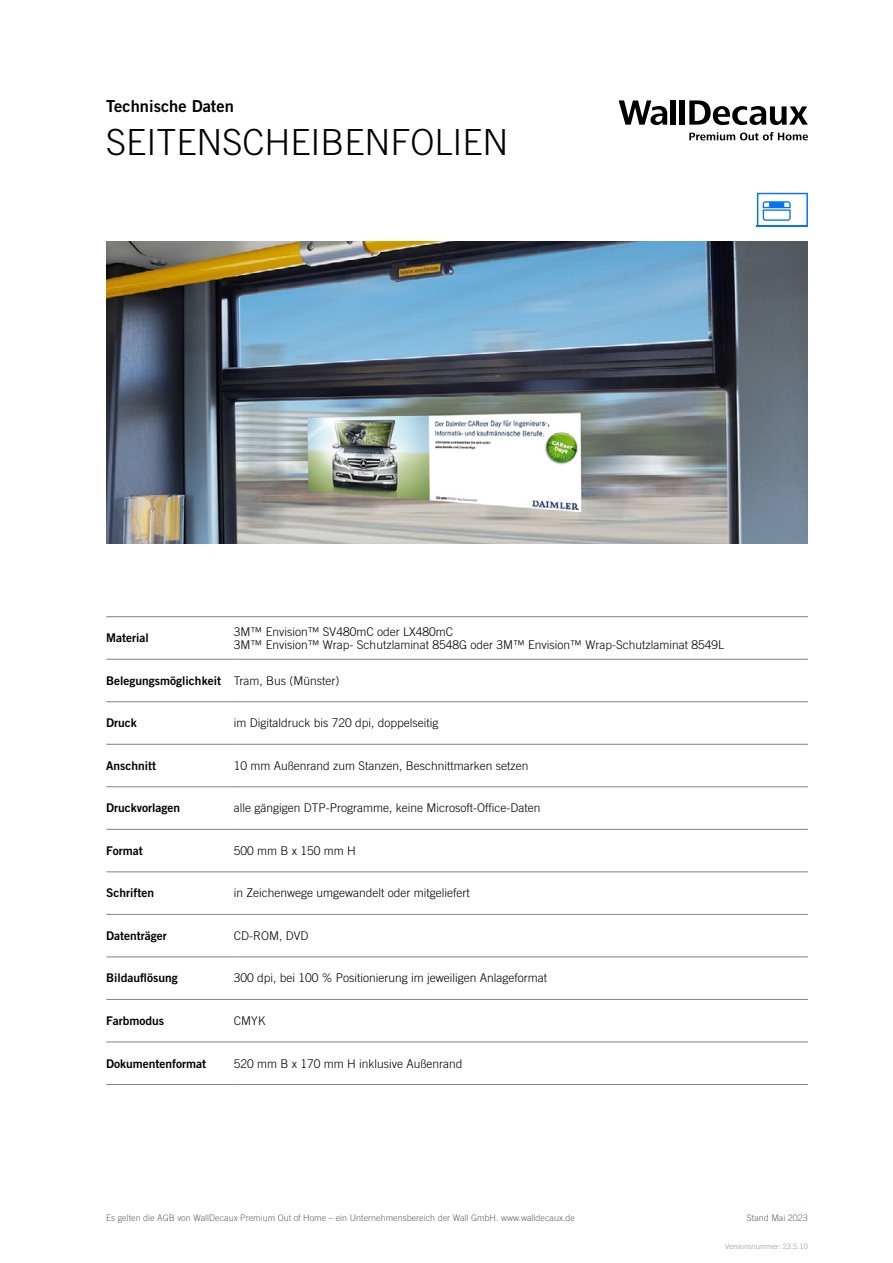
<style>
.page{position:relative;width:893px;height:1263px;background:#fff}
.page>*{position:absolute;margin:0;border:0;box-sizing:border-box;transform-origin:0 0}
.t1{font:300 36px "Trade Gothic LT Std";color:#000}
.t2{font:16.5px "Trade Gothic LT Std Bd 2";color:#000}
.t3{font:300 12px/12.8px "Trade Gothic LT Std";color:#000}
.t4{font:12px "Trade Gothic LT Std Bd 2";color:#000}
.t5{font:300 9px "Trade Gothic LT Std";color:#646463}
.t6{font:300 9px "Trade Gothic LT Std";color:#5d6668}
.t7{font:300 7.5px "Trade Gothic LT Std";color:#98989c}
.s1{font-family:"Trade Gothic LT Std";font-weight:300}
</style>
<div class="page">
<hr style="left:234px;top:659px;width:574px;height:1px;background:#828282">
<hr style="left:234px;top:701px;width:574px;height:1px;background:#828282">
<hr style="left:234px;top:744px;width:574px;height:1px;background:#828282">
<hr style="left:234px;top:786px;width:574px;height:1px;background:#828282">
<hr style="left:234px;top:829px;width:574px;height:1px;background:#828282">
<hr style="left:234px;top:871px;width:574px;height:1px;background:#828282">
<hr style="left:234px;top:914px;width:574px;height:1px;background:#828282">
<hr style="left:234px;top:956px;width:574px;height:1px;background:#828282">
<hr style="left:234px;top:999px;width:574px;height:1px;background:#828282">
<hr style="left:234px;top:1041px;width:574px;height:1px;background:#828282">
<hr style="left:234px;top:1084px;width:574px;height:1px;background:#828282">
<hr style="left:234px;top:616px;width:574px;height:1px;background:#828282">
<hr style="left:106px;top:616px;width:128px;height:1px;background:#828282">
<hr style="left:106px;top:659px;width:128px;height:1px;background:#828282">
<hr style="left:106px;top:701px;width:128px;height:1px;background:#828282">
<hr style="left:106px;top:744px;width:128px;height:1px;background:#828282">
<hr style="left:106px;top:786px;width:128px;height:1px;background:#828282">
<hr style="left:106px;top:829px;width:128px;height:1px;background:#828282">
<hr style="left:106px;top:871px;width:128px;height:1px;background:#828282">
<hr style="left:106px;top:914px;width:128px;height:1px;background:#828282">
<hr style="left:106px;top:956px;width:128px;height:1px;background:#828282">
<hr style="left:106px;top:999px;width:128px;height:1px;background:#828282">
<hr style="left:106px;top:1041px;width:128px;height:1px;background:#828282">
<hr style="left:106px;top:1084px;width:128px;height:1px;background:#828282">
<img style="left:106px;top:241px;width:702px;height:303px">
<div style="left:671px;top:100px;width:5px;height:25px;background:#000"></div>
<div style="left:679px;top:100px;width:5px;height:25px;background:#000"></div>
<svg style="left:689px;top:100px;width:119px;height:25px"></svg>
<svg style="left:619px;top:100px;width:48px;height:25px"></svg>
<svg style="left:689px;top:132px;width:119px;height:8px"></svg>
<svg style="left:757px;top:193px;width:51px;height:32px"></svg>
<hr style="left:757px;top:225px;width:51px;height:2px;background:#0873f0">
<h2 class="t2" style="left:106px;top:95px;width:129px">Technische Daten</h2>
<h1 class="t1" style="left:106px;top:121px;width:404px">SEITENSCHEIBENFOLIEN</h1>
<p class="t4" style="left:106px;top:630px;width:44px">Material</p>
<p class="t3" style="left:234px;top:625px;width:492px">3M™ Envision™ SV480mC oder LX480mC<br>3M™ Envision™ Wrap- Schutzlaminat 8548G oder 3M™ Envision™ Wrap-Schutzlaminat 8549L</p>
<p class="t4" style="left:106px;top:673px;width:235px">Belegungsmöglichkeit <span class="s1">Tram, Bus (Münster)</span></p>
<p class="t4" style="left:106px;top:716px;width:32px">Druck</p>
<p class="t3" style="left:234px;top:716px;width:206px">im Digitaldruck bis 720 dpi, doppelseitig</p>
<p class="t4" style="left:106px;top:758px;width:52px">Anschnitt</p>
<p class="t3" style="left:234px;top:759px;width:296px">10 mm Außenrand zum Stanzen, Beschnittmarken setzen</p>
<p class="t4" style="left:106px;top:801px;width:76px">Druckvorlagen</p>
<p class="t3" style="left:234px;top:801px;width:308px">alle gängigen DTP-Programme, keine Microsoft-Office-Daten</p>
<p class="t4" style="left:106px;top:843px;width:38px">Format</p>
<p class="t3" style="left:234px;top:844px;width:124px">500 mm B x 150 mm H</p>
<p class="t4" style="left:106px;top:886px;width:49px">Schriften</p>
<p class="t3" style="left:234px;top:887px;width:238px">in Zeichenwege umgewandelt oder mitgeliefert</p>
<p class="t4" style="left:106px;top:928px;width:62px">Datenträger</p>
<p class="t3" style="left:234px;top:929px;width:76px">CD-ROM, DVD</p>
<p class="t4" style="left:106px;top:971px;width:73px">Bildauflösung</p>
<p class="t3" style="left:234px;top:972px;width:315px">300 dpi, bei 100 % Positionierung im jeweiligen Anlageformat</p>
<p class="t4" style="left:106px;top:1013px;width:60px">Farbmodus</p>
<p class="t3" style="left:234px;top:1014px;width:33px">CMYK</p>
<p class="t4" style="left:106px;top:1056px;width:101px">Dokumentenformat</p>
<p class="t3" style="left:234px;top:1057px;width:230px">520 mm B x 170 mm H inklusive Außenrand</p>
<p class="t5" style="left:106px;top:1212px;width:470px">Es gelten die AGB von WallDecaux Premium Out of Home – ein Unternehmensbereich der Wall GmbH. www.walldecaux.de</p>
<p class="t6" style="left:747px;top:1212px;width:63px">Stand Mai 2023</p>
<p class="t7" style="left:725px;top:1242px;width:84px">Versionsnummer: 23.5.10</p>
</div>
